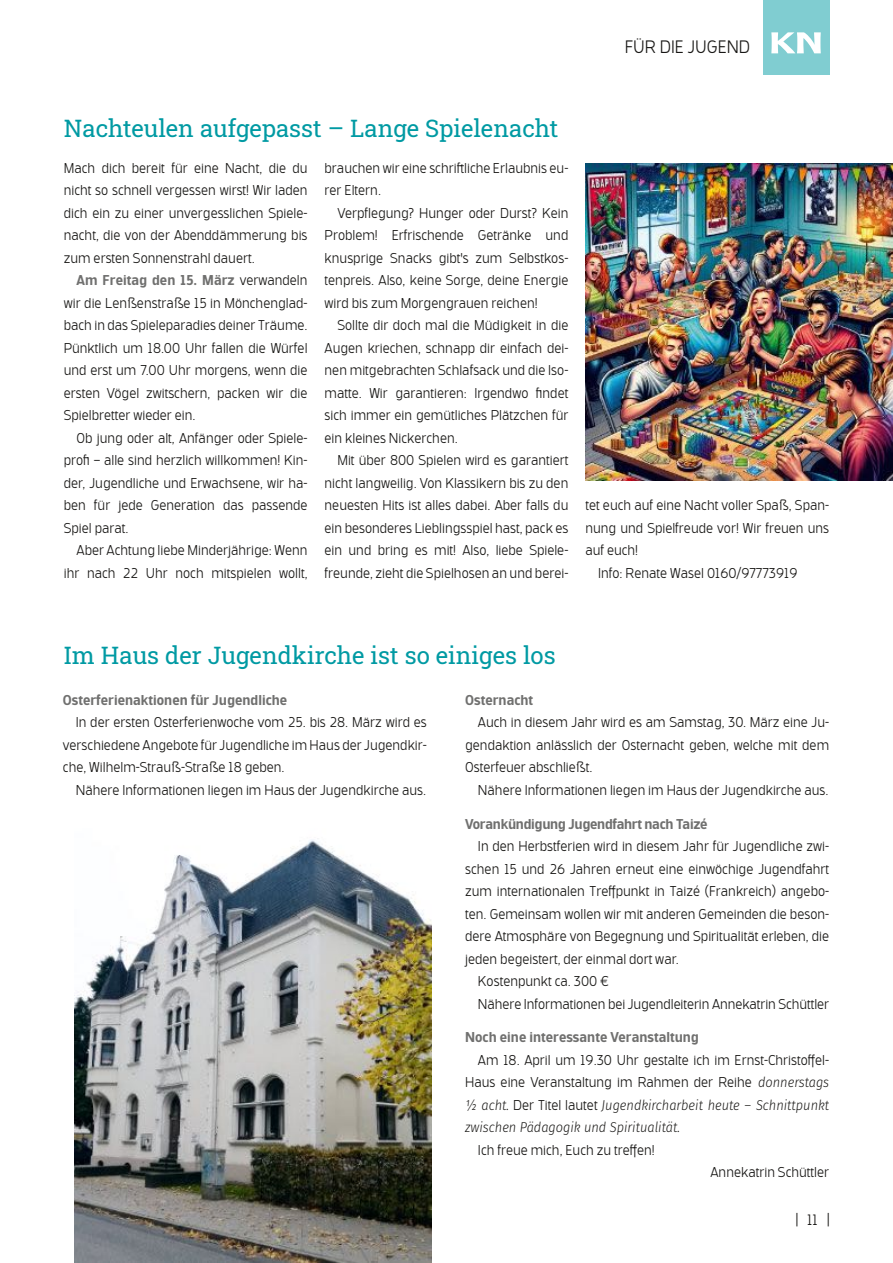
<style>
.page{position:relative;width:893px;height:1263px;background:#fff}
.page>*{position:absolute;margin:0;border:0;box-sizing:border-box;transform-origin:0 0}
.t1{font:24px "Roboto Slab";color:#009aa3}
.t2{font:300 18px "Bosphorus 50 Normal 52";color:#181715}
.t3{font:300 15px "Bosphorus 50 Normal 52";color:#181715}
.t4{font:300 14.25px/22.5px "Bosphorus 50 Normal 52";color:#181715;text-align:justify}
.t5{font:500 14.25px "Bosphorus 50 Normal 54";color:#70706f}
.t6{font:italic 300 14.25px/22.5px "Fira Sans";color:#181715;scale:.9 1}
.t7{font:500 14.25px "Bosphorus 50 Normal 54";letter-spacing:-.02em;color:#70706f}
.s1{font-family:"Bosphorus 50 Normal 52";font-weight:300;color:#181715}
.s2{font-family:"Fira Sans";font-style:italic}
.s3{font-family:"Bosphorus 50 Normal 52";font-style:normal}
</style>
<div class="page">
<div style="left:763px;top:0;width:66px;height:74px;background:#80cdd1"></div>
<svg style="left:771px;top:32px;width:50px;height:21px"></svg>
<img style="left:585px;top:163px;width:308px;height:318px">
<img style="left:74px;top:838px;width:357px;height:425px">
<p class="t2" style="left:625px;top:40px;width:127px">FÜR DIE JUGEND</p>
<h1 class="t1" style="left:64px;top:112px;width:496px">Nachteulen aufgepasst – Lange Spielenacht</h1>
<p class="t4" style="left:64px;top:158px;width:245px">Mach dich bereit für eine Nacht, die du nicht so schnell vergessen wirst! Wir laden dich ein zu einer unvergesslichen Spiele&shy;nacht, die von der Abenddämmerung bis zum ersten Sonnenstrahl dauert.</p>
<p class="t5" style="left:77px;top:274px;width:233px">Am Freitag den 15. März <span class="s1">verwandeln</span></p>
<p class="t4" style="left:64px;top:293px;width:245px">wir die Lenßenstraße 15 in Mönchenglad&shy;bach in das Spieleparadies deiner Träume.<br>Pünktlich um 18.00 Uhr fallen die Würfel und erst um 7.00 Uhr morgens, wenn die ersten Vögel zwitschern, packen wir die Spielbretter wieder ein.</p>
<p class="t4" style="left:64px;top:428px;width:245px;text-indent:13px">Ob jung oder alt, Anfänger oder Spiele&shy;profi – alle sind herzlich willkommen! Kin&shy;der, Jugendliche und Erwachsene, wir ha&shy;ben für jede Generation das passende Spiel parat.</p>
<p class="t4" style="left:64px;top:540px;width:245px;text-align:right">Aber Achtung liebe Minderjährige: Wenn ihr nach 22 Uhr noch mitspielen wollt,</p>
<p class="t4" style="left:325px;top:158px;width:245px">brauchen wir eine schriſtliche Erlaubnis eu&shy;rer Eltern.</p>
<p class="t4" style="left:325px;top:203px;width:245px;text-indent:13px">Verpflegung? Hunger oder Durst? Kein Problem! Erfrischende Getränke und knusprige Snacks gibt's zum Selbstkos&shy;tenpreis. Also, keine Sorge, deine Energie wird bis zum Morgengrauen reichen!</p>
<p class="t4" style="left:325px;top:315px;width:245px;text-indent:13px">Sollte dir doch mal die Müdigkeit in die Augen kriechen, schnapp dir einfach dei&shy;nen mitgebrachten Schlafsack und die Iso&shy;matte. Wir garantieren: Irgendwo findet sich immer ein gemütliches Plätzchen für ein kleines Nickerchen.</p>
<p class="t4" style="left:325px;top:450px;width:245px;text-indent:13px">Mit über 800 Spielen wird es garantiert nicht langweilig. Von Klassikern bis zu den neuesten Hits ist alles dabei. Aber falls du ein besonderes Lieblingsspiel hast, pack es ein und bring es mit! Also, liebe Spiele&shy;freunde, zieht die Spielhosen an und berei-</p>
<p class="t4" style="left:585px;top:495px;width:245px">tet euch auf eine Nacht voller Spaß, Span-</p>
<p class="t4" style="left:585px;top:518px;width:245px">nung und Spielfreude vor! Wir freuen uns</p>
<p class="t4" style="left:585px;top:540px;width:54px">auf euch!</p>
<p class="t4" style="left:598px;top:563px;width:201px">Info: Renate Wasel 0160/97773919</p>
<h1 class="t1" style="left:64px;top:639px;width:493px">Im Haus der Jugendkirche ist so einiges los</h1>
<p class="t5" style="left:63px;top:694px;width:226px">Osterferienaktionen für Jugendliche</p>
<p class="t4" style="left:63px;top:713px;width:365px;text-indent:13px">In der ersten Osterferienwoche vom 25. bis 28. März wird es verschiedene Angebote für Jugendliche im Haus der Jugendkir&shy;che, Wilhelm-Strauß-Straße 18 geben.</p>
<p class="t4" style="left:76px;top:780px;width:352px">Nähere Informationen liegen im Haus der Jugendkirche aus.</p>
<p class="t5" style="left:465px;top:694px;width:70px">Osternacht</p>
<p class="t4" style="left:465px;top:713px;width:365px;text-indent:13px">Auch in diesem Jahr wird es am Samstag, 30. März eine Ju&shy;gendaktion anlässlich der Osternacht geben, welche mit dem Osterfeuer abschließt.</p>
<p class="t4" style="left:478px;top:780px;width:352px">Nähere Informationen liegen im Haus der Jugendkirche aus.</p>
<p class="t7" style="left:465px;top:818px;width:244px">Vorankündigung Jugendfahrt nach Taizé</p>
<p class="t4" style="left:478px;top:836px;width:353px">In den Herbstferien wird in diesem Jahr für Jugendliche zwi-</p>
<p class="t4" style="left:465px;top:859px;width:365px">schen 15 und 26 Jahren erneut eine einwöchige Jugendfahrt</p>
<p class="t4" style="left:465px;top:881px;width:365px">zum internationalen Treffpunkt in Taizé (Frankreich) angebo-</p>
<p class="t4" style="left:465px;top:904px;width:365px">ten. Gemeinsam wollen wir mit anderen Gemeinden die beson-</p>
<p class="t4" style="left:465px;top:926px;width:365px">dere Atmosphäre von Begegnung und Spiritualität erleben, die</p>
<p class="t4" style="left:465px;top:949px;width:215px">jeden begeistert, der einmal dort war.</p>
<p class="t4" style="left:478px;top:971px;width:132px">Kostenpunkt ca. 300 €</p>
<p class="t4" style="left:478px;top:994px;width:353px">Nähere Informationen bei Jugendleiterin Annekatrin Schüttler</p>
<p class="t5" style="left:465px;top:1032px;width:235px">Noch eine interessante Veranstaltung</p>
<p class="t4" style="left:465px;top:1050px;width:365px;text-align:right">Am 18. April um 19.30 Uhr gestalte ich im Ernst-Christoffel-<br>Haus eine Veranstaltung im Rahmen der Reihe <span class="s2">donnerstags</span></p>
<p class="t6" style="left:465px;top:1094px;width:406px">½ acht. <span class="s3">Der Titel lautet</span> Jugendkircharbeit heute – Schnittpunkt zwischen Pädagogik und Spiritualität.</p>
<p class="t4" style="left:478px;top:1140px;width:178px">Ich freue mich, Euch zu treffen!</p>
<p class="t4" style="left:710px;top:1163px;width:120px">Annekatrin Schüttler</p>
<p class="t3" style="left:796px;top:1214px;width:35px">|11|</p>
</div>
